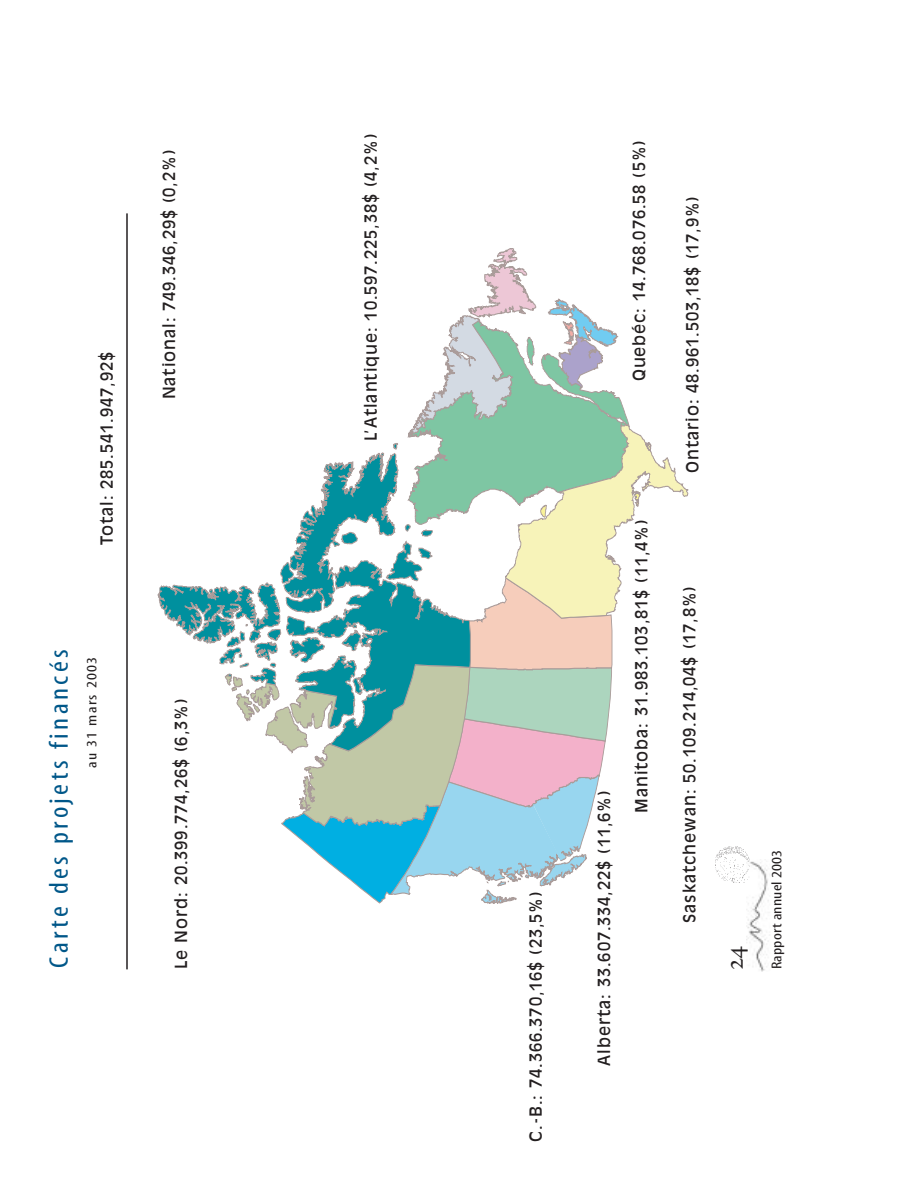
<style>
.page{position:relative;width:918px;height:1188px;background:#fff}
.page>*{position:absolute;margin:0;border:0;box-sizing:border-box;transform-origin:0 0}
.t1{font:condensed 27px "Myriad";letter-spacing:.115em;color:#005789;scale:1.1 1}
.t2{font:27px "Adobe Garamond Regular SC";color:#231f20}
.t3{font:16.5px "Antique Olive";letter-spacing:.055em;color:#231f20}
.t4{font:condensed 14.4px "Myriad";letter-spacing:.01em;color:#231f20;scale:1.25 1}
.t5{font:condensed 14.4px "Myriad";letter-spacing:.075em;color:#231f20;scale:1.25 1}
</style>
<div class="page">
<svg style="left:158px;top:248px;width:530px;height:656px"></svg>
<div style="left:173px;top:646px;width:19px;height:324px;background:#fff"></div>
<hr style="left:126px;top:213px;width:2px;height:756px;background:#231f20">
<img style="left:746px;top:861px;width:23px;height:111px">
<img style="left:715px;top:846px;width:36px;height:37px">
<p class="t3" style="left:100px;top:545px;width:194px;rotate:-90deg">Total: 285.541.947,92$</p>
<h1 class="t1" style="left:49px;top:968px;width:291px;rotate:-90deg">Carte des projets financés</h1>
<p class="t5" style="left:87px;top:768px;width:91px;rotate:-90deg">au 31 mars 2003</p>
<p class="t3" style="left:162px;top:399px;width:251px;rotate:-90deg">National: 749.346,29$ (0,2%)</p>
<p class="t3" style="left:174px;top:969px;width:272px;rotate:-90deg">Le Nord: 20.399.774,26$ (6,3%)</p>
<p class="t3" style="left:364px;top:441px;width:309px;rotate:-90deg">L’Atlantique: 10.597.225,38$ (4,2%)</p>
<p class="t3" style="left:633px;top:381px;width:243px;rotate:-90deg">Quebéc: 14.768.076.58 (5%)</p>
<p class="t3" style="left:529px;top:1142px;width:252px;rotate:-90deg">C.-B.: 74.366.370,16$ (23,5%)</p>
<p class="t3" style="left:597px;top:1066px;width:277px;rotate:-90deg">Alberta: 33.607.334,22$ (11,6%)</p>
<p class="t3" style="left:635px;top:813px;width:295px;rotate:-90deg">Manitoba: 31.983.103,81$ (11,4%)</p>
<p class="t3" style="left:686px;top:473px;width:278px;rotate:-90deg">Ontario: 48.961.503,18$ (17,9%)</p>
<p class="t3" style="left:683px;top:923px;width:338px;rotate:-90deg">Saskatchewan: 50.109.214,04$ (17,8%)</p>
<h1 class="t2" style="left:724px;top:970px;width:26px;rotate:-90deg">24</h1>
<p class="t4" style="left:772px;top:969px;width:97px;rotate:-90deg">Rapport annuel 2003</p>
</div>
